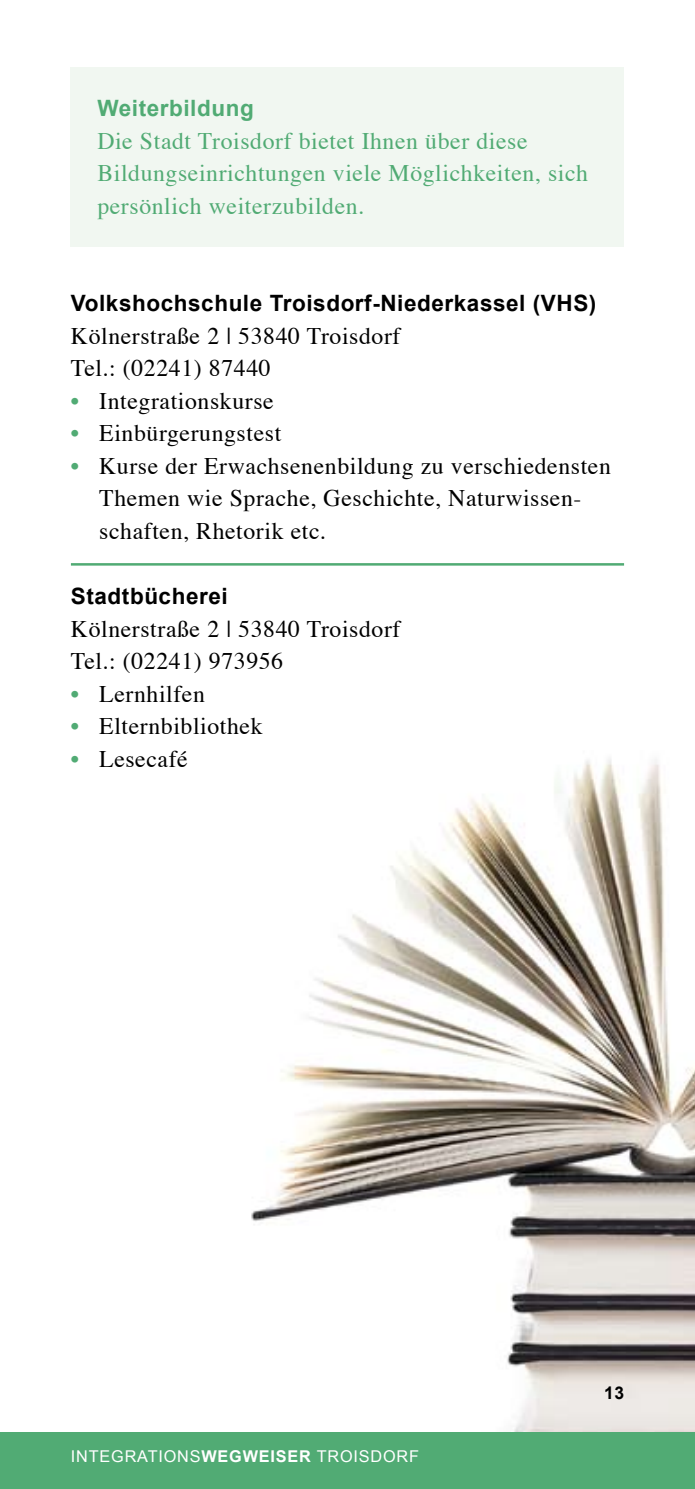
<style>
.page{position:relative;width:695px;height:1489px;background:#fff}
.page>*{position:absolute;margin:0;border:0;box-sizing:border-box;transform-origin:0 0}
.t1{font:23.75px/32.5px "Times";letter-spacing:.025em;color:#000}
.t2{font:23.75px/32.5px "Times";letter-spacing:.025em;color:#51ab74}
.t3{font:700 22.5px "Arial";letter-spacing:.025em;color:#000}
.t4{font:700 22.5px "Arial";letter-spacing:.025em;color:#51ab74}
.t5{font:700 17.5px "Arial";color:#000}
.t6{font:16.25px "Arial";letter-spacing:.05em;color:#fff}
.s1{color:#51ab74}
.s2{font-weight:700}
</style>
<div class="page">
<img style="left:251px;top:759px;width:443px;height:672px">
<div style="left:0;top:1431px;width:694px;height:57px;background:#51ab74"></div>
<div style="left:71px;top:67px;width:553px;height:180px;background:#f1f7f1"></div>
<hr style="left:71px;top:563px;width:553px;height:2px;background:#51ab74">
<p class="t4" style="left:97px;top:93px;width:158px">Weiterbildung</p>
<p class="t2" style="left:97px;top:122px;width:492px">Die Stadt Troisdorf bietet Ihnen über diese<br>Bildungseinrichtungen viele Möglichkeiten, sich persönlich weiterzubilden.</p>
<p class="t3" style="left:71px;top:288px;width:527px">Volkshochschule Troisdorf-Niederkassel (VHS)</p>
<p class="t1" style="left:71px;top:317px;width:331px">Kölnerstraße 2 | 53840 Troisdorf<br>Tel.: (02241) 87440</p>
<p class="t1" style="left:71px;top:382px;width:204px"><span class="s1">•</span> Integrationskurse</p>
<p class="t1" style="left:71px;top:415px;width:212px"><span class="s1">•</span> Einbürgerungstest</p>
<p class="t1" style="left:99px;top:447px;width:513px;text-indent:-28px"><span class="s1">•</span> Kurse der Erwachsenenbildung zu verschiedensten<br>Themen wie Sprache, Geschichte, Naturwissen&shy;schaften, Rhetorik etc.</p>
<p class="t3" style="left:71px;top:581px;width:158px">Stadtbücherei</p>
<p class="t1" style="left:71px;top:610px;width:331px">Kölnerstraße 2 | 53840 Troisdorf<br>Tel.: (02241) 973956</p>
<p class="t1" style="left:71px;top:675px;width:135px"><span class="s1">•</span> Lernhilfen</p>
<p class="t1" style="left:71px;top:707px;width:193px"><span class="s1">•</span> Elternbibliothek</p>
<p class="t1" style="left:71px;top:740px;width:118px"><span class="s1">•</span> Lesecafé</p>
<p class="t6" style="left:71px;top:1445px;width:344px">INTEGRATI ONS<span class="s2">wegweiser</span> TROISDORF</p>
<p class="t5" style="left:604px;top:1381px;width:21px">13</p>
</div>
